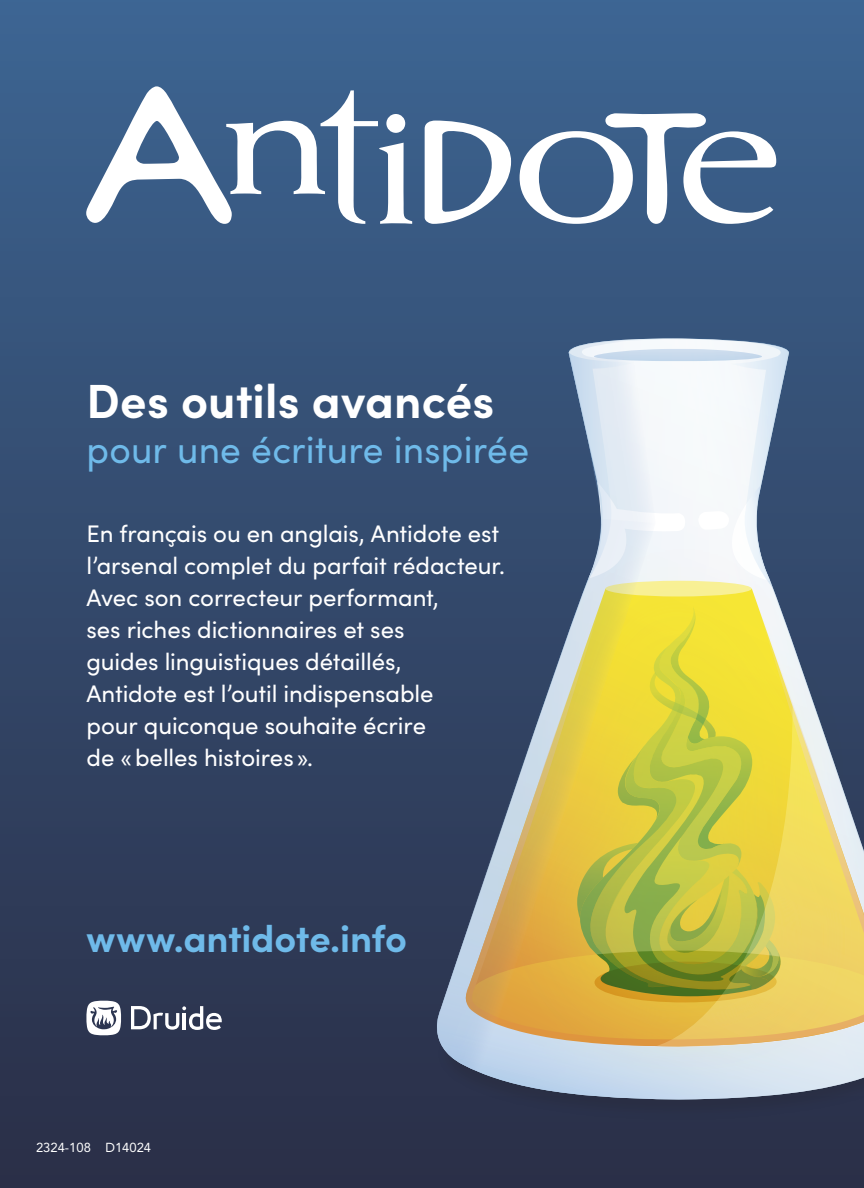
<style>
.page{position:relative;width:864px;height:1188px;background:#fff}
.page>*{position:absolute;margin:0;border:0;box-sizing:border-box;transform-origin:0 0}
.t1{font:700 48px "Sofia Pro";letter-spacing:.005em;color:#fff}
.t2{font:38px "Sofia Pro";letter-spacing:.005em;color:#6fbae9}
.t3{font:700 38px "Sofia Pro";letter-spacing:-.005em;color:#6fbae9}
.t4{font:24px/32px "Sofia Pro";letter-spacing:-.005em;color:#fff}
.t5{font:13px "Avenir LT Std";color:#fff}
</style>
<div class="page">
<div style="left:0;top:0;width:864px;height:1188px;background:linear-gradient(to bottom,#3d6492,#2a2e46)"></div>
<div style="left:418px;top:969px;width:446px;height:169px;background:#2b314b"></div>
<svg style="left:424px;top:338px;width:12px;height:761px;background:#314363"></svg>
<div style="left:458px;top:1100px;width:406px;height:16px;background:#2a314a"></div>
<svg style="left:436px;top:338px;width:428px;height:762px;background:#a2a47e"></svg>
<svg style="left:425px;top:121px;width:86px;height:103px"></svg>
<svg style="left:86px;top:86px;width:326px;height:138px"></svg>
<svg style="left:520px;top:113px;width:256px;height:111px"></svg>
<svg style="left:131px;top:1006px;width:91px;height:24px"></svg>
<svg style="left:86px;top:1001px;width:35px;height:34px"></svg>
<h1 class="t1" style="left:86px;top:364px;width:409px">Des outils avancés</h1>
<h2 class="t2" style="left:86px;top:422px;width:444px">pour une écriture inspirée</h2>
<p class="t4" style="left:86px;top:516px;width:420px">En français ou en anglais, Antidote est l’arsenal complet du parfait rédacteur.<br>Avec son correcteur performant,<br>ses riches dictionnaires et ses<br>guides linguistiques détaillés,<br>Antidote est l’outil indispensable<br>pour quiconque souhaite écrire<br>de «belles histoires ».</p>
<h2 class="t3" style="left:86px;top:910px;width:322px">www.antidote.info</h2>
<p class="t5" style="left:36px;top:1140px;width:117px">2324-108 D14024</p>
</div>
